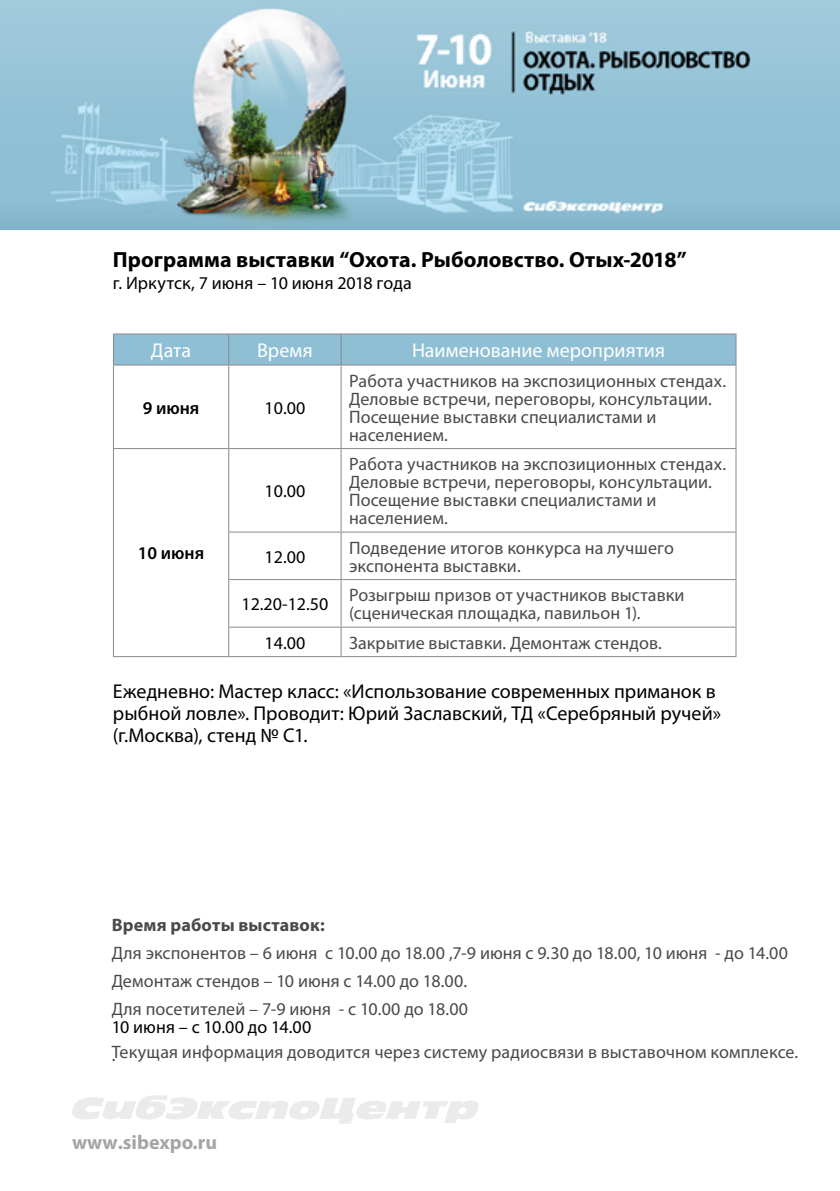
<style>
.page{position:relative;width:840px;height:1191px;background:#fff}
.page>*{position:absolute;margin:0;border:0;box-sizing:border-box;transform-origin:0 0}
.t1{font:700 22px "Myriad Pro";letter-spacing:.005em;color:#000}
.t2{font:20px/22px "Myriad Pro";color:#000}
.t3{font:20px "Myriad Pro";letter-spacing:.005em;color:#fff}
.t4{font:700 20px "Myriad Pro";color:#a3a5a8}
.t5{font:18px/18px "Myriad Pro";letter-spacing:.005em;color:#494a4b}
.t6{font:18px "Myriad Pro";color:#000}
.t7{font:700 18px "Myriad Pro";letter-spacing:.01em;color:#494a4b}
.t8{font:600 18px "Myriad Pro";color:#000}
</style>
<div class="page">
<img style="left:0;top:0;width:839px;height:230px">
<div style="left:114px;top:334px;width:621px;height:30px;background:#8fbfd5"></div>
<hr style="left:113px;top:333px;width:115px;height:1px;background:#8a8989">
<hr style="left:113px;top:334px;width:1px;height:30px;background:#8a8989">
<hr style="left:228px;top:333px;width:113px;height:1px;background:#8a8989">
<hr style="left:228px;top:334px;width:1px;height:30px;background:#8a8989">
<hr style="left:341px;top:333px;width:395px;height:1px;background:#8a8989">
<hr style="left:340px;top:334px;width:1px;height:30px;background:#8a8989">
<hr style="left:735px;top:334px;width:1px;height:30px;background:#8a8989">
<hr style="left:113px;top:364px;width:115px;height:1px;background:#8a8989">
<hr style="left:228px;top:364px;width:113px;height:1px;background:#8a8989">
<hr style="left:341px;top:364px;width:395px;height:1px;background:#8a8989">
<hr style="left:113px;top:365px;width:1px;height:83px;background:#8a8989">
<hr style="left:228px;top:365px;width:1px;height:83px;background:#8a8989">
<hr style="left:340px;top:365px;width:1px;height:83px;background:#8a8989">
<hr style="left:735px;top:365px;width:1px;height:83px;background:#8a8989">
<hr style="left:113px;top:448px;width:115px;height:1px;background:#8a8989">
<hr style="left:113px;top:449px;width:1px;height:83px;background:#8a8989">
<hr style="left:228px;top:448px;width:113px;height:1px;background:#8a8989">
<hr style="left:228px;top:449px;width:1px;height:82px;background:#8a8989">
<hr style="left:341px;top:448px;width:395px;height:1px;background:#8a8989">
<hr style="left:340px;top:449px;width:1px;height:82px;background:#8a8989">
<hr style="left:735px;top:449px;width:1px;height:82px;background:#8a8989">
<hr style="left:113px;top:532px;width:1px;height:47px;background:#8a8989">
<hr style="left:228px;top:531px;width:113px;height:1px;background:#8a8989">
<hr style="left:228px;top:532px;width:1px;height:47px;background:#8a8989">
<hr style="left:341px;top:531px;width:395px;height:1px;background:#8a8989">
<hr style="left:340px;top:532px;width:1px;height:47px;background:#8a8989">
<hr style="left:735px;top:532px;width:1px;height:47px;background:#8a8989">
<hr style="left:113px;top:579px;width:1px;height:48px;background:#8a8989">
<hr style="left:228px;top:579px;width:113px;height:1px;background:#8a8989">
<hr style="left:228px;top:580px;width:1px;height:46px;background:#8a8989">
<hr style="left:341px;top:579px;width:395px;height:1px;background:#8a8989">
<hr style="left:340px;top:580px;width:1px;height:46px;background:#8a8989">
<hr style="left:735px;top:580px;width:1px;height:46px;background:#8a8989">
<svg style="left:113px;top:627px;width:1px;height:29px"></svg>
<hr style="left:228px;top:626px;width:113px;height:1px;background:#8a8989">
<svg style="left:228px;top:627px;width:1px;height:29px"></svg>
<hr style="left:341px;top:626px;width:395px;height:1px;background:#8a8989">
<svg style="left:340px;top:627px;width:1px;height:29px"></svg>
<svg style="left:735px;top:627px;width:1px;height:29px"></svg>
<hr style="left:113px;top:656px;width:115px;height:1px;background:#8a8989">
<hr style="left:228px;top:656px;width:113px;height:1px;background:#8a8989">
<hr style="left:341px;top:656px;width:395px;height:1px;background:#8a8989">
<svg style="left:72px;top:1095px;width:406px;height:28px"></svg>
<p class="t1" style="left:113px;top:248px;width:575px">Программа выставки “Охота. Рыболовство. Отых-2018”</p>
<p class="t6" style="left:113px;top:273px;width:300px">г. Иркутск, 7 июня – 10 июня 2018 года</p>
<p class="t3" style="left:151px;top:339px;width:42px">Дата</p>
<p class="t3" style="left:257px;top:339px;width:57px">Время</p>
<p class="t3" style="left:412px;top:339px;width:254px">Наименование мероприятия</p>
<p class="t8" style="left:143px;top:397px;width:58px">9 июня</p>
<p class="t6" style="left:264px;top:398px;width:42px">10.00</p>
<p class="t6" style="left:264px;top:481px;width:42px">10.00</p>
<p class="t5" style="left:349px;top:372px;width:378px">Работа участников на экспозиционных стендах.<br>Деловые встречи, переговоры, консультации.<br>Посещение выставки специалистами и населением.</p>
<p class="t5" style="left:349px;top:455px;width:378px">Работа участников на экспозиционных стендах.<br>Деловые встречи, переговоры, консультации.<br>Посещение выставки специалистами и населением.</p>
<p class="t8" style="left:138px;top:543px;width:68px">10 июня</p>
<p class="t6" style="left:264px;top:547px;width:42px">12.00</p>
<p class="t5" style="left:349px;top:539px;width:326px">Подведение итогов конкурса на лучшего экспонента выставки.</p>
<p class="t6" style="left:241px;top:594px;width:88px">12.20-12.50</p>
<p class="t5" style="left:349px;top:586px;width:337px">Розыгрыш призов от участников выставки (сценическая площадка, павильон 1).</p>
<p class="t6" style="left:264px;top:633px;width:42px">14.00</p>
<p class="t5" style="left:349px;top:634px;width:314px">Закрытие выставки. Демонтаж стендов.</p>
<p class="t2" style="left:113px;top:680px;width:609px">Ежедневно: Мастер класс: «Использование современных приманок в рыбной ловле». Проводит: Юрий Заславский, ТД «Серебряный ручей» (г.Москва), стенд № С1.</p>
<p class="t7" style="left:112px;top:915px;width:214px">Время работы выставок:</p>
<p class="t5" style="left:112px;top:939px;width:677px;line-height:28px">Для экспонентов – 6 июня с 10.00 до 18.00 ,7-9 июня с 9.30 до 18.00, 10 июня - до 14.00<br>Демонтаж стендов – 10 июня с 14.00 до 18.00.<br>Для посетителей – 7-9 июня - с 10.00 до 18.00</p>
<p class="t6" style="left:112px;top:1017px;width:201px">10 июня – c 10.00 до 14.00</p>
<p class="t5" style="left:112px;top:1043px;width:687px">. Текущая информация доводится через систему радиосвязи в выставочном комплексе.</p>
<p class="t4" style="left:72px;top:1130px;width:146px">www.sibexpo.ru</p>
</div>
